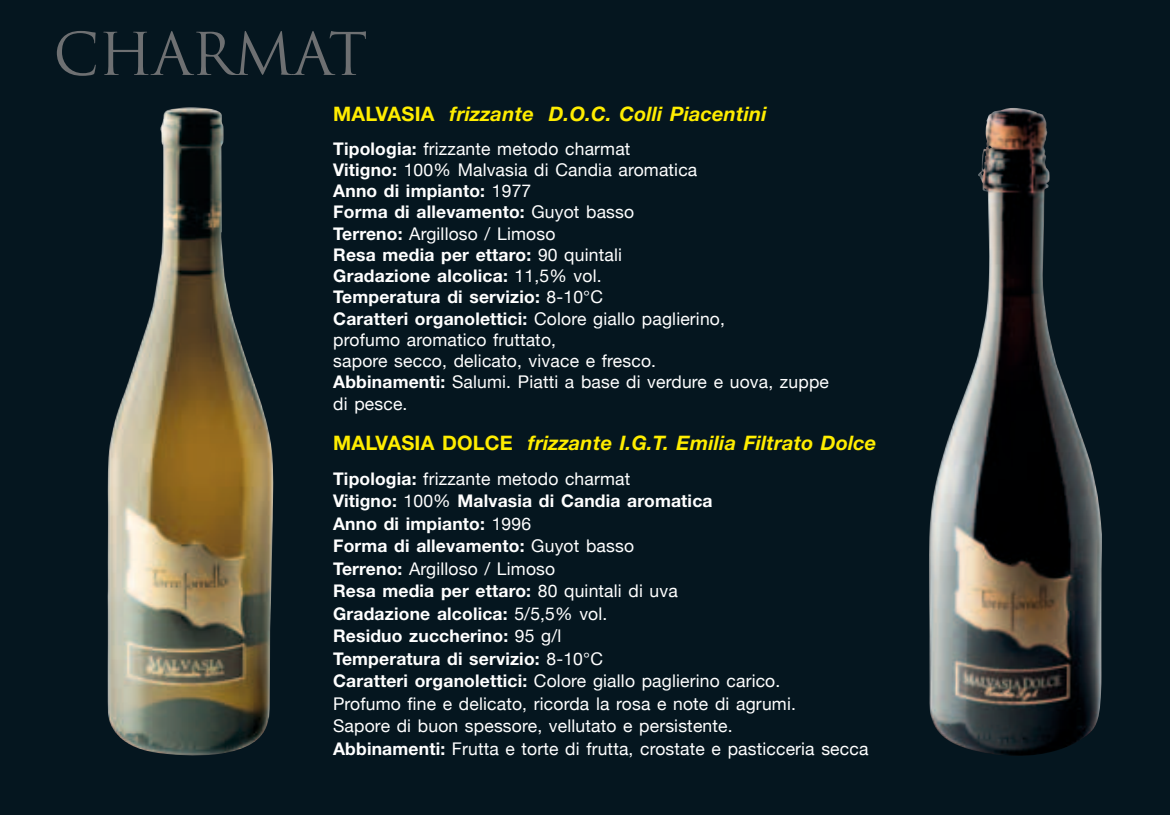
<style>
.page{position:relative;width:1170px;height:815px;background:#fff}
.page>*{position:absolute;margin:0;border:0;box-sizing:border-box;transform-origin:0 0}
.t1{font:57.25px "Trajan Pro";letter-spacing:-.02em;color:#6e7072}
.t2{font:italic 700 20px "Helvetica Neue";letter-spacing:.01em;color:#ffed00}
.t3{font:17.5px/21.2px "Helvetica Neue";letter-spacing:.01em;color:#fff}
.s1{font-style:normal}
.s2{font-weight:700}
</style>
<div class="page">
<div style="left:0;top:0;width:1169px;height:815px;background:#05161f"></div>
<img style="left:107px;top:107px;width:166px;height:649px">
<img style="left:929px;top:108px;width:172px;height:648px">
<h1 class="t1" style="left:53px;top:18px;width:278px">CHARMAT</h1>
<p class="t2" style="left:333px;top:101px;width:435px"><span class="s1">MALVASIA</span> frizzante D.O.C. Colli Piacentini</p>
<p class="t3" style="left:333px;top:138px;width:497px"><span class="s2">Tipologia:</span> frizzante metodo charmat<br><span class="s2">Vitigno:</span> 100% Malvasia di Candia aromatica<br><span class="s2">Anno di impianto:</span> 1977<br><span class="s2">Forma di allevamento:</span> Guyot basso<br><span class="s2">Terreno:</span> Argilloso / Limoso<br><span class="s2">Resa media per ettaro:</span> 90 quintali<br><span class="s2">Gradazione alcolica:</span> 11,5% vol.<br><span class="s2">Temperatura di servizio:</span> 8-10°C<br><span class="s2">Caratteri organolettici:</span> Colore giallo paglierino,<br>profumo aromatico fruttato,<br>sapore secco, delicato, vivace e fresco.<br><span class="s2">Abbinamenti:</span> Salumi. Piatti a base di verdure e uova, zuppe di pesce.</p>
<p class="t2" style="left:333px;top:430px;width:544px"><span class="s1">MALVASIA DOLCE</span> frizzante I.G.T. Emilia Filtrato Dolce</p>
<p class="t3" style="left:333px;top:467px;width:537px;line-height:22.5px"><span class="s2">Tipologia:</span> frizzante metodo charmat<br><span class="s2">Vitigno:</span> 100% <span class="s2">Malvasia di Candia aromatica<br>Anno di impianto:</span> 1996<br><span class="s2">Forma di allevamento:</span> Guyot basso<br><span class="s2">Terreno:</span> Argilloso / Limoso<br><span class="s2">Resa media per ettaro:</span> 80 quintali di uva<br><span class="s2">Gradazione alcolica:</span> 5/5,5% vol.<br><span class="s2">Residuo zuccherino:</span> 95 g/l<br><span class="s2">Temperatura di servizio:</span> 8-10°C<br><span class="s2">Caratteri organolettici:</span> Colore giallo paglierino carico.<br>Profumo fine e delicato, ricorda la rosa e note di agrumi.<br>Sapore di buon spessore, vellutato e persistente.<br><span class="s2">Abbinamenti:</span> Frutta e torte di frutta, crostate e pasticceria secca</p>
</div>
